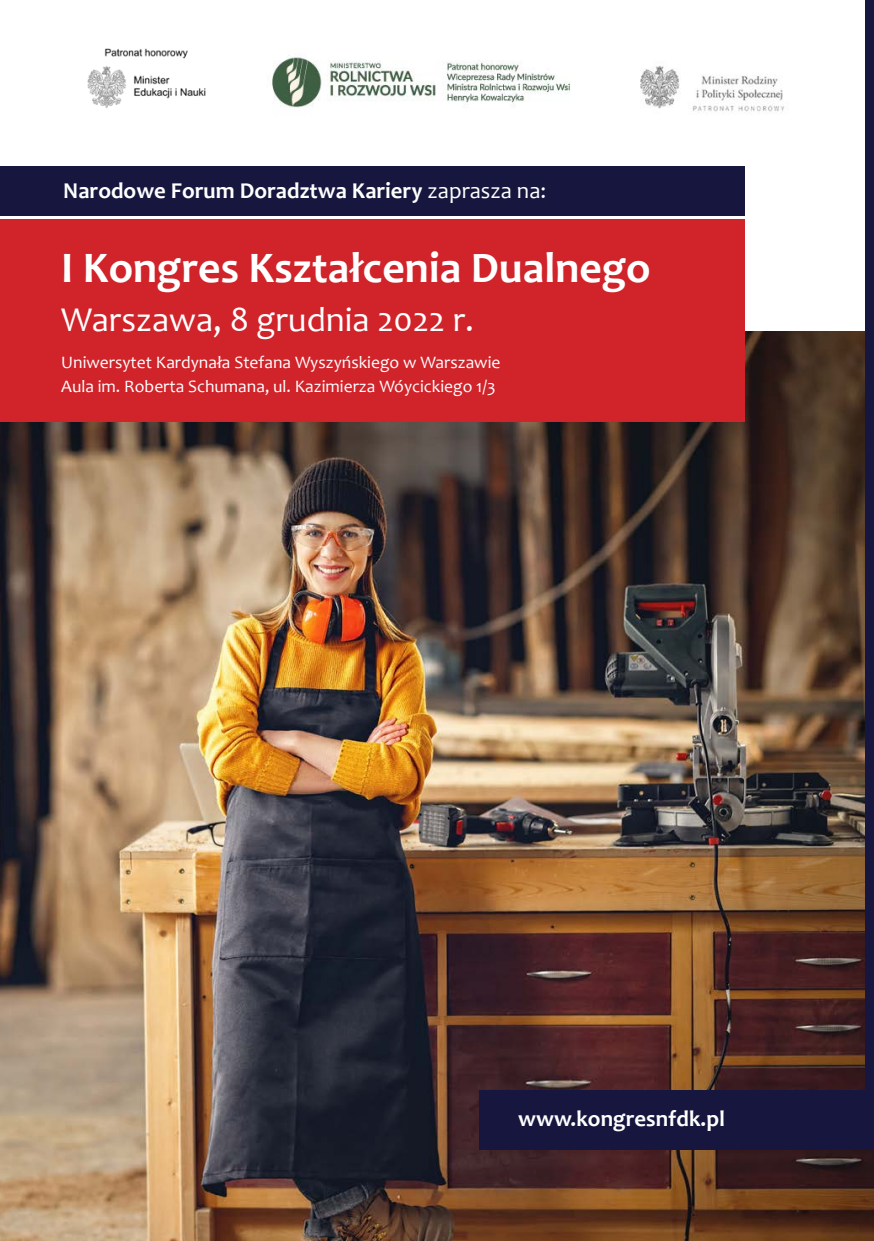
<style>
.page{position:relative;width:874px;height:1241px;background:#fff}
.page>*{position:absolute;margin:0;border:0;box-sizing:border-box;transform-origin:0 0}
.t1{font:700 43.75px "Candara";color:#fff}
.t2{font:35px "Candara";color:#fff}
.t3{font:700 22.75px "Candara";color:#fff}
.t4{font:17.5px "Candara";color:#fff}
.s1{font-weight:400}
</style>
<div class="page">
<img style="left:0;top:331px;width:873px;height:909px">
<div style="left:0;top:220px;width:744px;height:202px;background:#d1232a"></div>
<div style="left:864px;top:0;width:9px;height:1136px;background:#16163f"></div>
<div style="left:0;top:167px;width:744px;height:49px;background:#16163f"></div>
<div style="left:479px;top:1090px;width:394px;height:59px;background:#16163f"></div>
<img style="left:87px;top:48px;width:119px;height:60px">
<img style="left:640px;top:65px;width:145px;height:47px">
<img style="left:272px;top:55px;width:298px;height:53px">
<p class="t3" style="left:63px;top:176px;width:484px">Narodowe Forum Doradztwa Kariery <span class="s1">zaprasza na:</span></p>
<p class="t1" style="left:61px;top:241px;width:590px">I Kongres Kształcenia Dualnego</p>
<p class="t2" style="left:61px;top:298px;width:414px">Warszawa, 8 grudnia 2022 r.</p>
<p class="t4" style="left:61px;top:351px;width:440px">Uniwersytet Kardynała Stefana Wyszyńskiego w Warszawie</p>
<p class="t4" style="left:61px;top:375px;width:435px">Aula im. Roberta Schumana, ul. Kazimierza Wóycickiego 1/3</p>
<p class="t3" style="left:518px;top:1104px;width:208px">www.kongresnfdk.pl</p>
</div>
